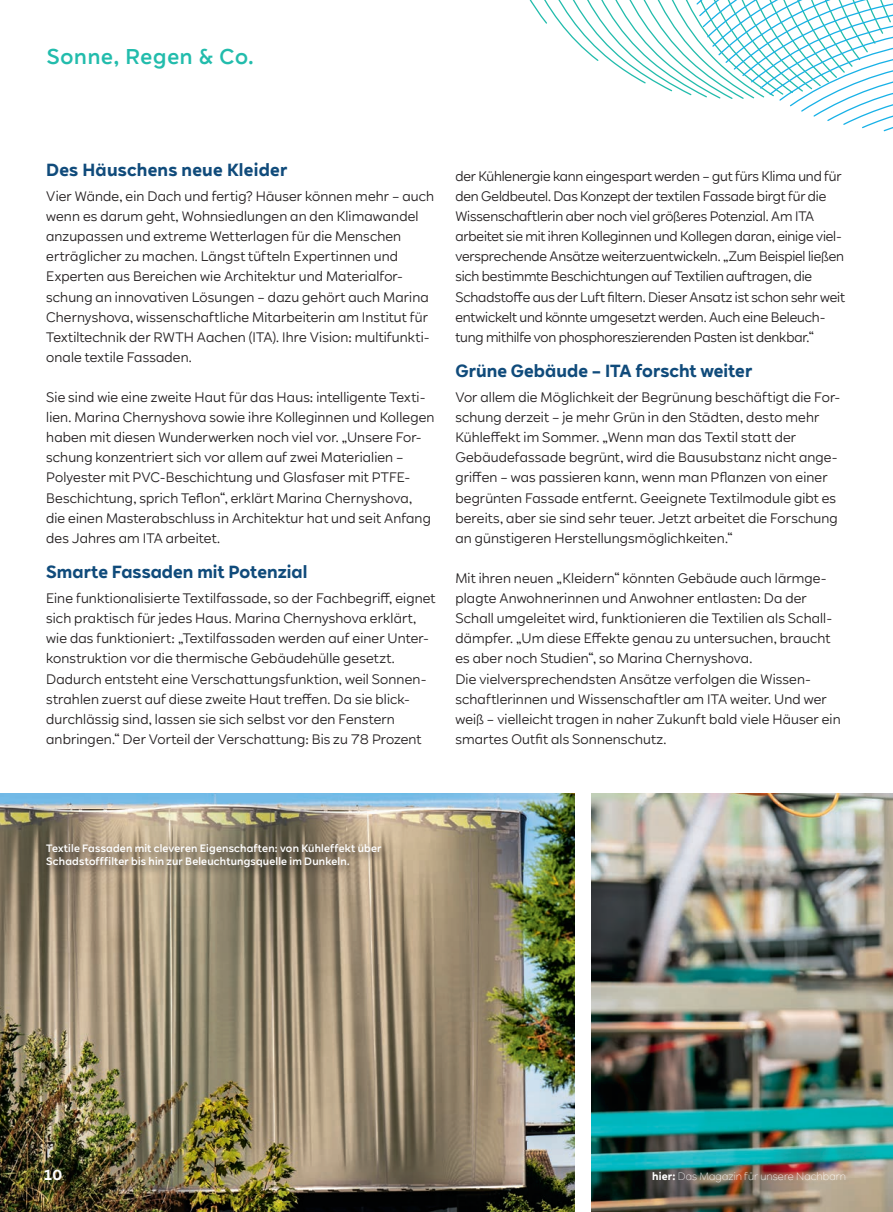
<style>
.page{position:relative;width:893px;height:1212px;background:#fff}
.page>*{position:absolute;margin:0;border:0;box-sizing:border-box;transform-origin:0 0}
.t1{font:500 21px "RWE Sans";letter-spacing:.04em;color:#22bcac}
.t2{font:700 17.25px "RWE Sans";letter-spacing:.005em;color:#104b7b}
.t3{font:700 14.25px "RWE Sans";color:#fff}
.t4{font:13.5px/20.1px "RWE Sans";letter-spacing:.01em;color:#231f20}
.t5{font:13.5px/20.1px "RWE Sans";letter-spacing:-.01em;color:#231f20}
.t6{font:500 10.5px/12.6px "RWE Sans";letter-spacing:.02em;color:#fff}
.t7{font:300 10.5px "RWE Sans";letter-spacing:.01em;color:#fff}
.s1{font-weight:700}
</style>
<div class="page">
<img style="left:0;top:793px;width:574px;height:419px">
<img style="left:591px;top:793px;width:302px;height:419px">
<hr style="left:892px;top:0;width:1px;height:523px;background:#e1e2dc">
<div style="left:42px;top:839px;width:350px;height:39px;background:#231f20;opacity:.75"></div>
<svg style="left:529px;top:0;width:364px;height:133px"></svg>
<h1 class="t1" style="left:47px;top:43px;width:208px">Sonne, Regen &amp; Co.</h1>
<p class="t2" style="left:46px;top:159px;width:242px">Des Häuschens neue Kleider</p>
<p class="t4" style="left:46px;top:186px;width:389px">Vier Wände, ein Dach und fertig? Häuser können mehr – auch wenn es darum geht, Wohnsiedlungen an den Klimawandel anzupassen und extreme Wetterlagen für die Menschen erträglicher zu machen. Längst tüfteln Expertinnen und Experten aus Bereichen wie Architektur und Materialfor&shy;schung an innovativen Lösungen – dazu gehört auch Marina Chernyshova, wissenschaftliche Mitarbeiterin am Institut für Textiltechnik der RWTH Aachen (ITA). Ihre Vision: multifunkti&shy;onale textile Fassaden.</p>
<p class="t4" style="left:46px;top:387px;width:390px">Sie sind wie eine zweite Haut für das Haus: intelligente Texti&shy;lien. Marina Chernyshova sowie ihre Kolleginnen und Kollegen haben mit diesen Wunderwerken noch viel vor. „Unsere For&shy;schung konzentriert sich vor allem auf zwei Materialien – Polyester mit PVC-Beschichtung und Glasfaser mit PTFE-Beschichtung, sprich Teflon“, erklärt Marina Chernyshova, die einen Masterabschluss in Architektur hat und seit Anfang des Jahres am ITA arbeitet.</p>
<p class="t2" style="left:46px;top:561px;width:263px">Smarte Fassaden mit Potenzial</p>
<p class="t4" style="left:46px;top:588px;width:391px">Eine funktionalisierte Textilfassade, so der Fachbegriff, eignet sich praktisch für jedes Haus. Marina Chernyshova erklärt, wie das funktioniert: „Textilfassaden werden auf einer Unter&shy;konstruktion vor die thermische Gebäudehülle gesetzt.<br>Dadurch entsteht eine Verschattungsfunktion, weil Sonnen&shy;strahlen zuerst auf diese zweite Haut treffen. Da sie blick&shy;durchlässig sind, lassen sie sich selbst vor den Fenstern anbringen.“ Der Vorteil der Verschattung: Bis zu 78 Prozent</p>
<p class="t5" style="left:455px;top:166px;width:391px">der Kühlenergie kann eingespart werden – gut fürs Klima und für den Geldbeutel. Das Konzept der textilen Fassade birgt für die Wissenschaftlerin aber noch viel größeres Potenzial. Am ITA arbeitet sie mit ihren Kolleginnen und Kollegen daran, einige viel&shy;versprechende Ansätze weiterzuentwickeln. „Zum Beispiel ließen sich bestimmte Beschichtungen auf Textilien auftragen, die Schadstoffe aus der Luft filtern. Dieser Ansatz ist schon sehr weit entwickelt und könnte umgesetzt werden. Auch eine Beleuch&shy;tung mithilfe von phosphoreszierenden Pasten ist denkbar.“</p>
<p class="t2" style="left:455px;top:360px;width:298px">Grüne Gebäude – ITA forscht weiter</p>
<p class="t4" style="left:455px;top:387px;width:386px">Vor allem die Möglichkeit der Begrünung beschäftigt die For&shy;schung derzeit – je mehr Grün in den Städten, desto mehr Kühleffekt im Sommer. „Wenn man das Textil statt der Gebäudefassade begrünt, wird die Bausubstanz nicht ange&shy;griffen – was passieren kann, wenn man Pflanzen von einer begrünten Fassade entfernt. Geeignete Textilmodule gibt es bereits, aber sie sind sehr teuer. Jetzt arbeitet die Forschung an günstigeren Herstellungsmöglichkeiten.“</p>
<p class="t4" style="left:455px;top:568px;width:387px">Mit ihren neuen „Kleidern“ könnten Gebäude auch lärmge&shy;plagte Anwohnerinnen und Anwohner entlasten: Da der Schall umgeleitet wird, funktionieren die Textilien als Schall&shy;dämpfer. „Um diese Effekte genau zu untersuchen, braucht es aber noch Studien“, so Marina Chernyshova.<br>Die vielversprechendsten Ansätze verfolgen die Wissen&shy;schaftlerinnen und Wissenschaftler am ITA weiter. Und wer weiß – vielleicht tragen in naher Zukunft bald viele Häuser ein smartes Outfit als Sonnenschutz.</p>
<p class="t6" style="left:46px;top:842px;width:337px">Textile Fassaden mit cleveren Eigenschaften: von Kühleffekt über<br>Schadstofffilter bis hin zur Beleuchtungsquelle im Dunkeln.</p>
<p class="t3" style="left:43px;top:1166px;width:21px">10</p>
<p class="t7" style="left:652px;top:1170px;width:195px"><span class="s1">hier:</span> Das Magazin für unsere Nachbarn</p>
</div>
